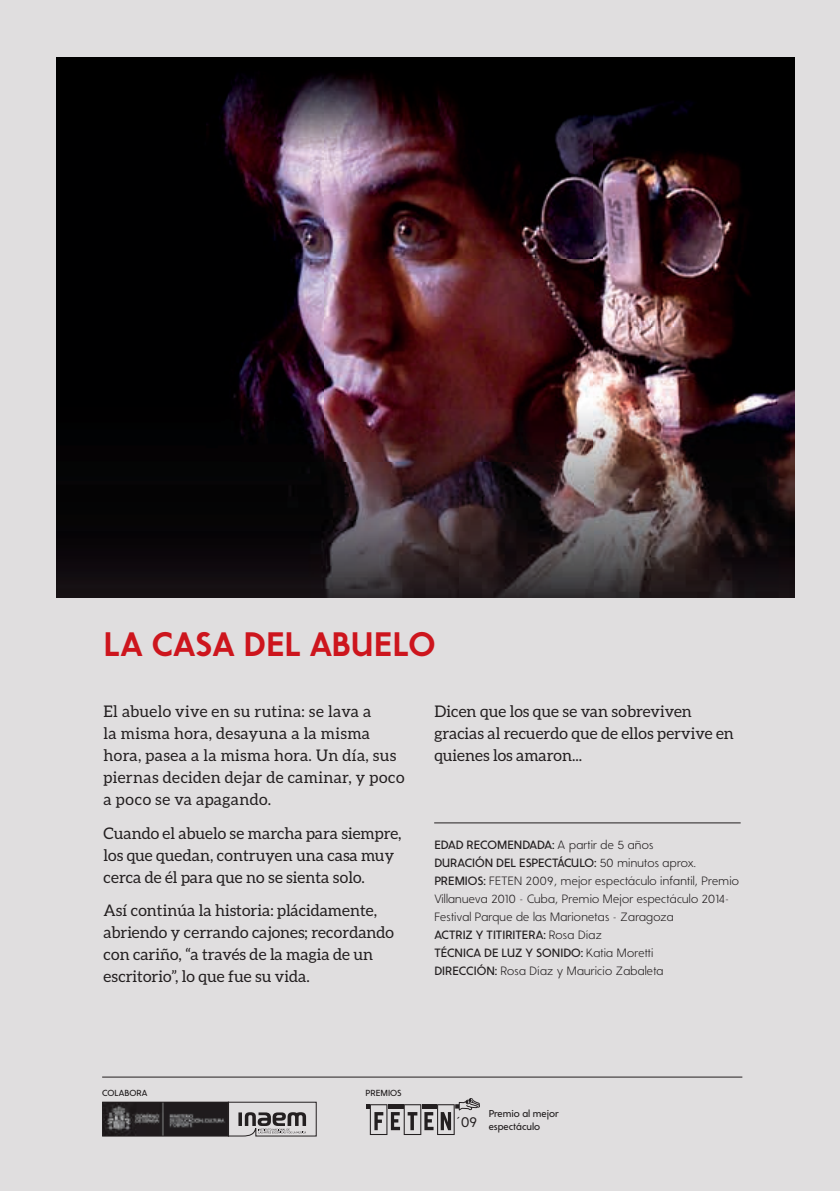
<style>
.page{position:relative;width:840px;height:1191px;background:#fff}
.page>*{position:absolute;margin:0;border:0;box-sizing:border-box;transform-origin:0 0}
.t1{font:700 34px "Nordiak";color:#cd151d}
.t2{font:16px/22px "Aleo";color:#231f20}
.t3{font:16px/22px "Aleo";letter-spacing:.02em;color:#231f20}
.t4{font:14.2px "Nordiak";color:#231f20}
.t5{font:300 12px/18px "Nordiak";color:#231f20}
.t6{font:500 10px/13.6px "Nordiak";color:#231f20}
.t7{font:500 8.8px "Nordiak";color:#231f20}
.s1{font-weight:500}
</style>
<div class="page">
<div style="left:0;top:0;width:839px;height:1191px;background:#e0dedf"></div>
<img style="left:57px;top:57px;width:737px;height:541px">
<svg style="left:227px;top:1101px;width:90px;height:36px"></svg>
<img style="left:104px;top:1103px;width:123px;height:31px">
<div style="left:102px;top:1101px;width:127px;height:35px;border:1px solid #231f20"></div>
<svg style="left:366px;top:1098px;width:114px;height:37px"></svg>
<hr style="left:102px;top:1076px;width:640px;height:1px;background:#231f20">
<hr style="left:434px;top:822px;width:306px;height:1px;background:#231f20">
<h1 class="t1" style="left:103px;top:623px;width:333px">LA CASA DEL ABUELO</h1>
<p class="t3" style="left:103px;top:700px;width:302px">El abuelo vive en su rutina: se lava a<br>la misma hora, desayuna a la misma hora, pasea a la misma hora. Un día, sus piernas deciden dejar de caminar, y poco a poco se va apagando.</p>
<p class="t2" style="left:103px;top:821px;width:299px">Cuando el abuelo se marcha para siempre, los que quedan, contruyen una casa muy cerca de él para que no se sienta solo.</p>
<p class="t2" style="left:103px;top:899px;width:292px">Así continúa la historia: plácidamente, abriendo y cerrando cajones; recordando con cariño, “a través de la magia de un escritorio”, lo que fue su vida.</p>
<p class="t2" style="left:434px;top:700px;width:301px">Dicen que los que se van sobreviven gracias al recuerdo que de ellos pervive en quienes los amaron...</p>
<p class="t5" style="left:434px;top:836px;width:306px"><span class="s1">EDAD RECOMENDADA</span><span class="s1">:</span> A partir de 5 años<br><span class="s1">DURACIÓN DEL ESPECTÁCULO:</span> 50 minutos aprox.<br><span class="s1">PREMIOS:</span> FETEN 2009, mejor espectáculo infantil, Premio Villanueva 2010 - Cuba, Premio Mejor espectáculo 2014- Festival Parque de las Marionetas - Zaragoza<br><span class="s1">ACTRIZ Y TITIRITERA:</span> Rosa Díaz<br><span class="s1">TÉCNICA DE LUZ Y SONIDO:</span> Katia Moretti<br><span class="s1">DIRECCIÓN:</span> Rosa Díaz y Mauricio Zabaleta</p>
<p class="t7" style="left:102px;top:1087px;width:47px">COLABORA</p>
<p class="t7" style="left:365px;top:1087px;width:38px">PREMIOS</p>
<p class="t4" style="left:456px;top:1114px;width:22px">´09</p>
<p class="t6" style="left:488px;top:1106px;width:71px">Premio al mejor espectáculo</p>
</div>
